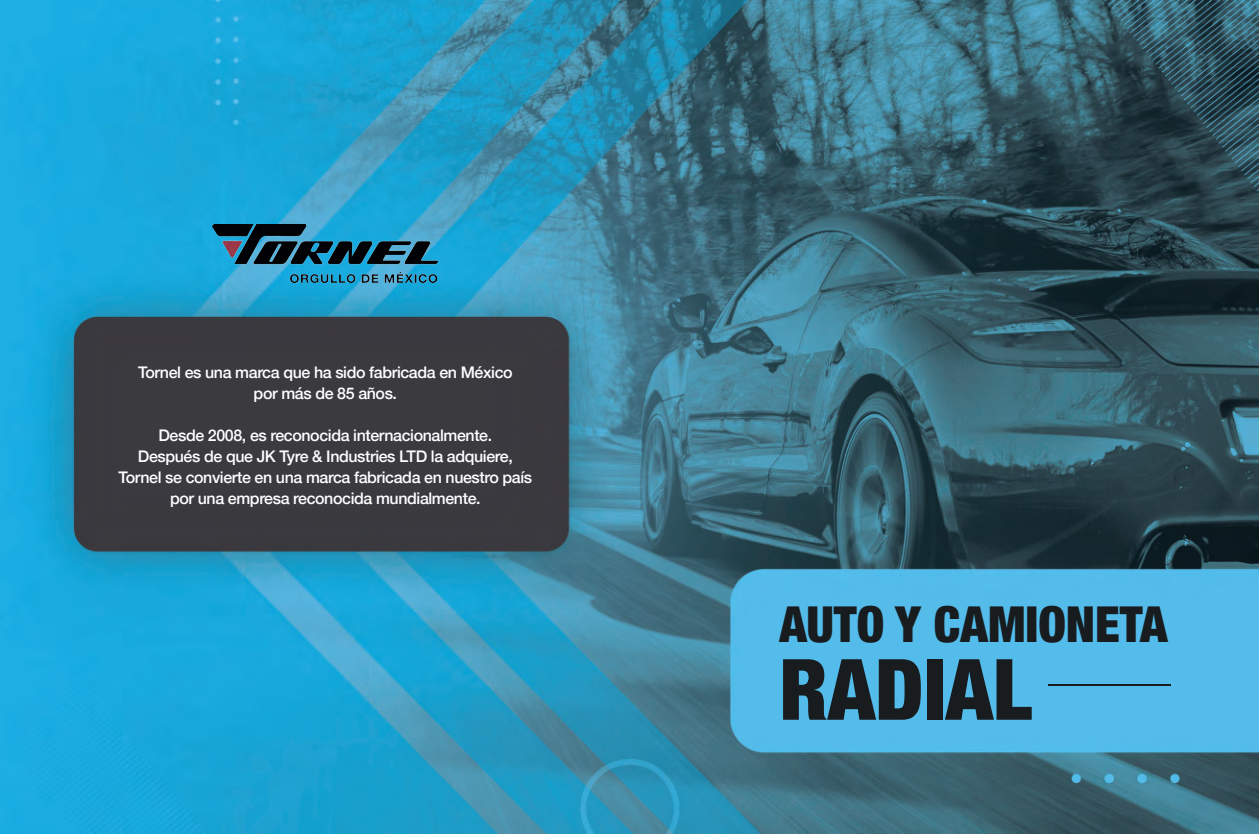
<style>
.page{position:relative;width:1259px;height:834px;background:#fff}
.page>*{position:absolute;margin:0;border:0;box-sizing:border-box;transform-origin:0 0}
.t1{font:84.7px "font 000000002 b 641359";color:#181c1f}
.t2{font:49.5px "font 000000002 b 641359";color:#181c1f}
.t3{font:16px/21px "font 000000002 b 64135 d";letter-spacing:-.025em;color:#fff;text-align:center}
</style>
<div class="page">
<img style="left:0;top:0;width:1259px;height:833px">
<hr style="left:1048px;top:684px;width:122px;height:1px;background:#181c1f">
<img style="left:213px;top:224px;width:225px;height:58px">
<p class="t3" style="left:138px;top:361px;width:376px">Tornel es una marca que ha sido fabricada en México por más de 85 años.</p>
<p class="t3" style="left:118px;top:424px;width:415px">Desde 2008, es reconocida internacionalmente.<br>Después de que JK Tyre &amp; Industries LTD la adquiere, Tornel se convierte en una marca fabricada en nuestro país por una empresa reconocida mundialmente.</p>
<h2 class="t2" style="left:779px;top:593px;width:390px">AUTO Y CAMIONETA</h2>
<h1 class="t1" style="left:779px;top:637px;width:254px">RADIAL</h1>
</div>
